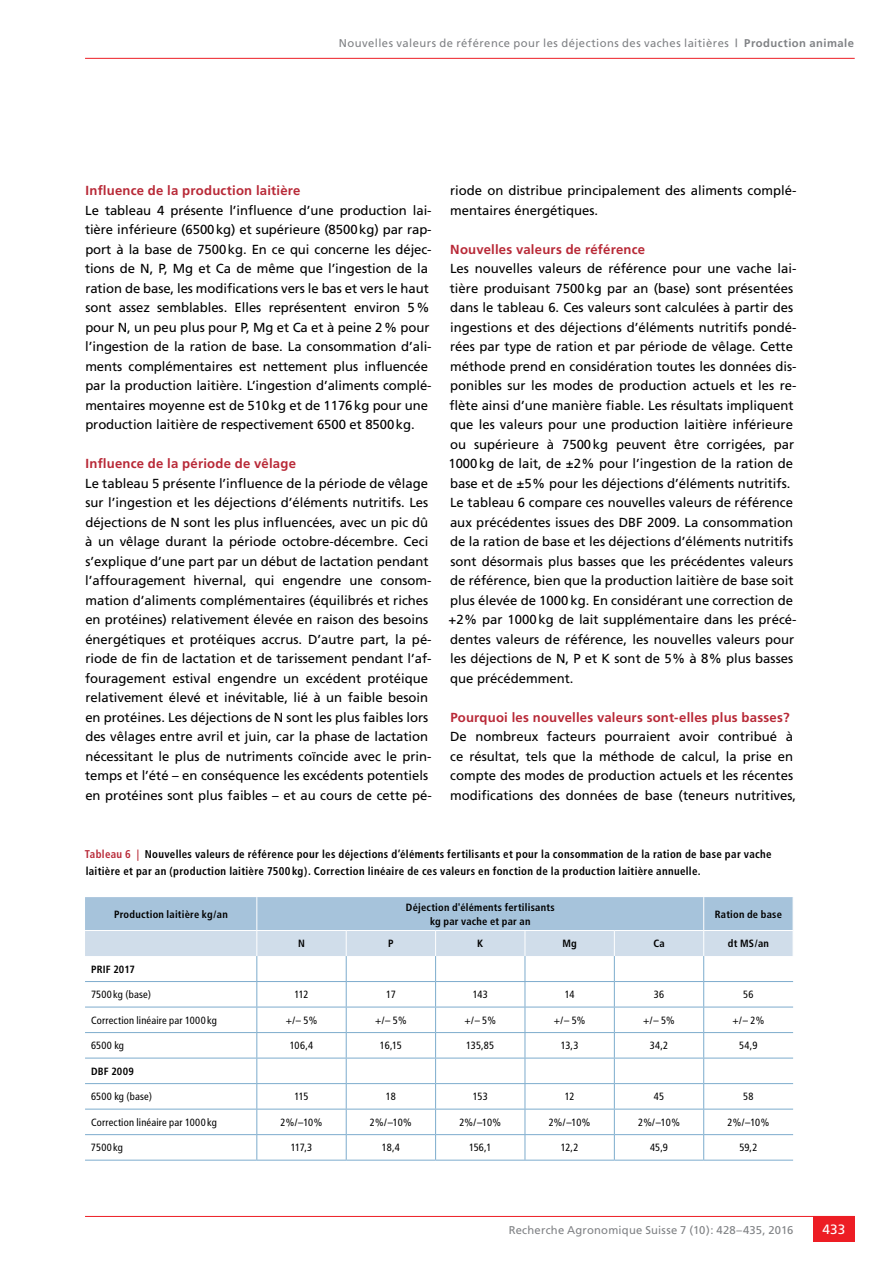
<style>
.page{position:relative;width:893px;height:1263px;background:#fff}
.page>*{position:absolute;margin:0;border:0;box-sizing:border-box;transform-origin:0 0}
.t1{font:13.5px "Frutiger";color:#fff}
.t2{font:13.2px/19.5px "Frutiger";color:#000}
.t3{font:700 13.2px "Frutiger";letter-spacing:.015em;color:#b82937}
.t4{font:700 condensed 11.25px/16.5px "Frutiger";letter-spacing:.03em;color:#000}
.t5{font:11.25px "Frutiger";letter-spacing:.035em;color:#808285}
.t6{font:condensed 10.5px "Frutiger";letter-spacing:.015em;color:#000}
.t7{font:700 condensed 10.5px/13.5px "Frutiger";letter-spacing:.02em;color:#000;text-align:center}
.s1{font-weight:700}
.s2{color:#b82937}
</style>
<div class="page">
<hr style="left:85px;top:1216px;width:770px;height:1px;background:#ed1d24">
<div style="left:813px;top:1216px;width:42px;height:26px;background:#ed1d24"></div>
<hr style="left:85px;top:58px;width:770px;height:1px;background:#ed1d24">
<hr style="left:85px;top:1160px;width:172px;height:1px;background:#7daccd">
<hr style="left:257px;top:1160px;width:89px;height:1px;background:#7daccd">
<hr style="left:346px;top:1160px;width:90px;height:1px;background:#7daccd">
<hr style="left:436px;top:1160px;width:89px;height:1px;background:#7daccd">
<hr style="left:525px;top:1160px;width:89px;height:1px;background:#7daccd">
<hr style="left:614px;top:1160px;width:90px;height:1px;background:#7daccd">
<hr style="left:704px;top:1160px;width:89px;height:1px;background:#7daccd">
<svg style="left:85px;top:897px;width:709px;height:263px"></svg>
<hr style="left:85px;top:930px;width:172px;height:1px;background:#fff">
<hr style="left:257px;top:930px;width:89px;height:1px;background:#fff">
<hr style="left:346px;top:930px;width:90px;height:1px;background:#fff">
<hr style="left:436px;top:930px;width:89px;height:1px;background:#fff">
<hr style="left:525px;top:930px;width:89px;height:1px;background:#fff">
<hr style="left:614px;top:930px;width:90px;height:1px;background:#fff">
<hr style="left:704px;top:930px;width:89px;height:1px;background:#fff">
<p class="t5" style="left:339px;top:36px;width:517px">Nouvelles valeurs de référence pour les déjections des vaches laitières <span class="s1">| Production animale</span></p>
<p class="t3" style="left:86px;top:183px;width:216px">Influence de la production laitière</p>
<p class="t2" style="left:85px;top:200px;width:348px">Le tableau 4 présente l’influence d’une production lai&shy;tière inférieure (6500kg) et supérieure (8500kg) par rap&shy;port à la base de 7500kg. En ce qui concerne les déjec&shy;tions de N, P, Mg et Ca de même que l’ingestion de la ration de base, les modifications vers le bas et vers le haut sont assez semblables. Elles représentent environ 5% pour N, un peu plus pour P, Mg et Ca et à peine 2% pour l’ingestion de la ration de base. La consommation d’ali&shy;ments complémentaires est nettement plus influencée par la production laitière. L’ingestion d’aliments complé&shy;mentaires moyenne est de 510kg et de 1176kg pour une production laitière de respectivement 6500 et 8500kg.</p>
<p class="t3" style="left:86px;top:456px;width:212px">Influence de la période de vêlage</p>
<p class="t2" style="left:85px;top:473px;width:348px">Le tableau 5 présente l’influence de la période de vêlage sur l’ingestion et les déjections d’éléments nutritifs. Les déjections de N sont les plus influencées, avec un pic dû à un vêlage durant la période octobre-décembre. Ceci s’explique d’une part par un début de lactation pendant l’affouragement hivernal, qui engendre une consom&shy;mation d’aliments complémentaires (équilibrés et riches en protéines) relativement élevée en raison des besoins énergétiques et protéiques accrus. D’autre part, la pé&shy;riode de fin de lactation et de tarissement pendant l’af&shy;fouragement estival engendre un excédent protéique relativement élevé et inévitable, lié à un faible besoin en protéines. Les déjections de N sont les plus faibles lors des vêlages entre avril et juin, car la phase de lactation nécessitant le plus de nutriments coïncide avec le prin&shy;temps et l’été – en conséquence les excédents potentiels en protéines sont plus faibles – et au cours de cette pé-</p>
<p class="t2" style="left:450px;top:181px;width:348px">riode on distribue principalement des aliments complé&shy;mentaires énergétiques.</p>
<p class="t3" style="left:450px;top:241px;width:196px">Nouvelles valeurs de référence</p>
<p class="t2" style="left:448px;top:259px;width:350px">Les nouvelles valeurs de référence pour une vache lai&shy;tière produisant 7500kg par an (base) sont présentées dans le tableau 6. Ces valeurs sont calculées à partir des ingestions et des déjections d’éléments nutritifs pondé&shy;rées par type de ration et par période de vêlage. Cette méthode prend en considération toutes les données dis&shy;ponibles sur les modes de production actuels et les re&shy;flète ainsi d’une manière fiable. Les résultats impliquent que les valeurs pour une production laitière inférieure ou supérieure à 7500kg peuvent être corrigées, par 1000kg de lait, de ±2% pour l’ingestion de la ration de base et de ±5% pour les déjections d’éléments nutritifs.<br>Le tableau 6 compare ces nouvelles valeurs de référence aux précédentes issues des DBF 2009. La consommation de la ration de base et les déjections d’éléments nutritifs sont désormais plus basses que les précédentes valeurs de référence, bien que la production laitière de base soit plus élevée de 1000 kg. En considérant une correction de +2% par 1000kg de lait supplémentaire dans les précé&shy;dentes valeurs de référence, les nouvelles valeurs pour les déjections de N, P et K sont de 5% à 8% plus basses que précédemment.</p>
<p class="t3" style="left:450px;top:709px;width:341px">Pourquoi les nouvelles valeurs sont-elles plus basses?</p>
<p class="t2" style="left:450px;top:727px;width:348px">De nombreux facteurs pourraient avoir contribué à ce résultat, tels que la méthode de calcul, la prise en compte des modes de production actuels et les récentes modifications des données de base (teneurs nutritives,</p>
<p class="t4" style="left:85px;top:846px;width:688px"><span class="s2">Tableau 6 |</span> Nouvelles valeurs de référence pour les déjections d’éléments fertilisants et pour la consommation de la ration de base par vache laitière et par an (production laitière 7500 kg). Correction linéaire de ces valeurs en fonction de la production laitière annuelle.</p>
<p class="t7" style="left:114px;top:907px;width:115px">Production laitière kg/an</p>
<p class="t7" style="left:406px;top:901px;width:150px">Déjection d'éléments fertilisants kg par vache et par an</p>
<p class="t7" style="left:715px;top:907px;width:69px">Ration de base</p>
<p class="t7" style="left:298px;top:937px;width:8px">N</p>
<p class="t7" style="left:388px;top:937px;width:7px">P</p>
<p class="t7" style="left:477px;top:937px;width:8px">K</p>
<p class="t7" style="left:562px;top:937px;width:16px">Mg</p>
<p class="t7" style="left:653px;top:937px;width:13px">Ca</p>
<p class="t7" style="left:728px;top:937px;width:43px">dt MS/an</p>
<p class="t7" style="left:91px;top:962px;width:45px">PRIF 2017</p>
<p class="t6" style="left:91px;top:988px;width:62px">7500kg (base)</p>
<p class="t6" style="left:294px;top:988px;width:16px">112</p>
<p class="t6" style="left:386px;top:988px;width:11px">17</p>
<p class="t6" style="left:473px;top:988px;width:17px">143</p>
<p class="t6" style="left:565px;top:988px;width:11px">14</p>
<p class="t6" style="left:654px;top:988px;width:12px">36</p>
<p class="t6" style="left:743px;top:988px;width:12px">56</p>
<p class="t6" style="left:91px;top:1014px;width:127px">Correction linéaire par 1000kg</p>
<p class="t6" style="left:286px;top:1014px;width:33px">+/– 5%</p>
<p class="t6" style="left:375px;top:1014px;width:33px">+/– 5%</p>
<p class="t6" style="left:464px;top:1014px;width:33px">+/– 5%</p>
<p class="t6" style="left:554px;top:1014px;width:33px">+/– 5%</p>
<p class="t6" style="left:643px;top:1014px;width:33px">+/– 5%</p>
<p class="t6" style="left:732px;top:1014px;width:33px">+/– 2%</p>
<p class="t6" style="left:91px;top:1039px;width:35px">6500 kg</p>
<p class="t6" style="left:290px;top:1039px;width:25px">106,4</p>
<p class="t6" style="left:380px;top:1039px;width:23px">16,15</p>
<p class="t6" style="left:466px;top:1039px;width:29px">135,85</p>
<p class="t6" style="left:561px;top:1039px;width:19px">13,3</p>
<p class="t6" style="left:650px;top:1039px;width:20px">34,2</p>
<p class="t6" style="left:739px;top:1039px;width:20px">54,9</p>
<p class="t7" style="left:91px;top:1064px;width:45px">DBF 2009</p>
<p class="t6" style="left:91px;top:1090px;width:63px">6500 kg (base)</p>
<p class="t6" style="left:294px;top:1090px;width:16px">115</p>
<p class="t6" style="left:386px;top:1090px;width:11px">18</p>
<p class="t6" style="left:473px;top:1090px;width:16px">153</p>
<p class="t6" style="left:565px;top:1090px;width:11px">12</p>
<p class="t6" style="left:654px;top:1090px;width:12px">45</p>
<p class="t6" style="left:743px;top:1090px;width:12px">58</p>
<p class="t6" style="left:91px;top:1116px;width:127px">Correction linéaire par 1000kg</p>
<p class="t6" style="left:281px;top:1116px;width:43px">2%/–10%</p>
<p class="t6" style="left:370px;top:1116px;width:43px">2%/–10%</p>
<p class="t6" style="left:459px;top:1116px;width:43px">2%/–10%</p>
<p class="t6" style="left:549px;top:1116px;width:43px">2%/–10%</p>
<p class="t6" style="left:638px;top:1116px;width:43px">2%/–10%</p>
<p class="t6" style="left:727px;top:1116px;width:43px">2%/–10%</p>
<p class="t6" style="left:91px;top:1141px;width:33px">7500kg</p>
<p class="t6" style="left:291px;top:1141px;width:23px">117,3</p>
<p class="t6" style="left:382px;top:1141px;width:19px">18,4</p>
<p class="t6" style="left:469px;top:1141px;width:24px">156,1</p>
<p class="t6" style="left:561px;top:1141px;width:19px">12,2</p>
<p class="t6" style="left:650px;top:1141px;width:19px">45,9</p>
<p class="t6" style="left:739px;top:1141px;width:20px">59,2</p>
<p class="t5" style="left:509px;top:1223px;width:286px">Recherche Agronomique Suisse 7 (10): 428–435, 2016</p>
<p class="t1" style="left:822px;top:1221px;width:24px">433</p>
</div>
